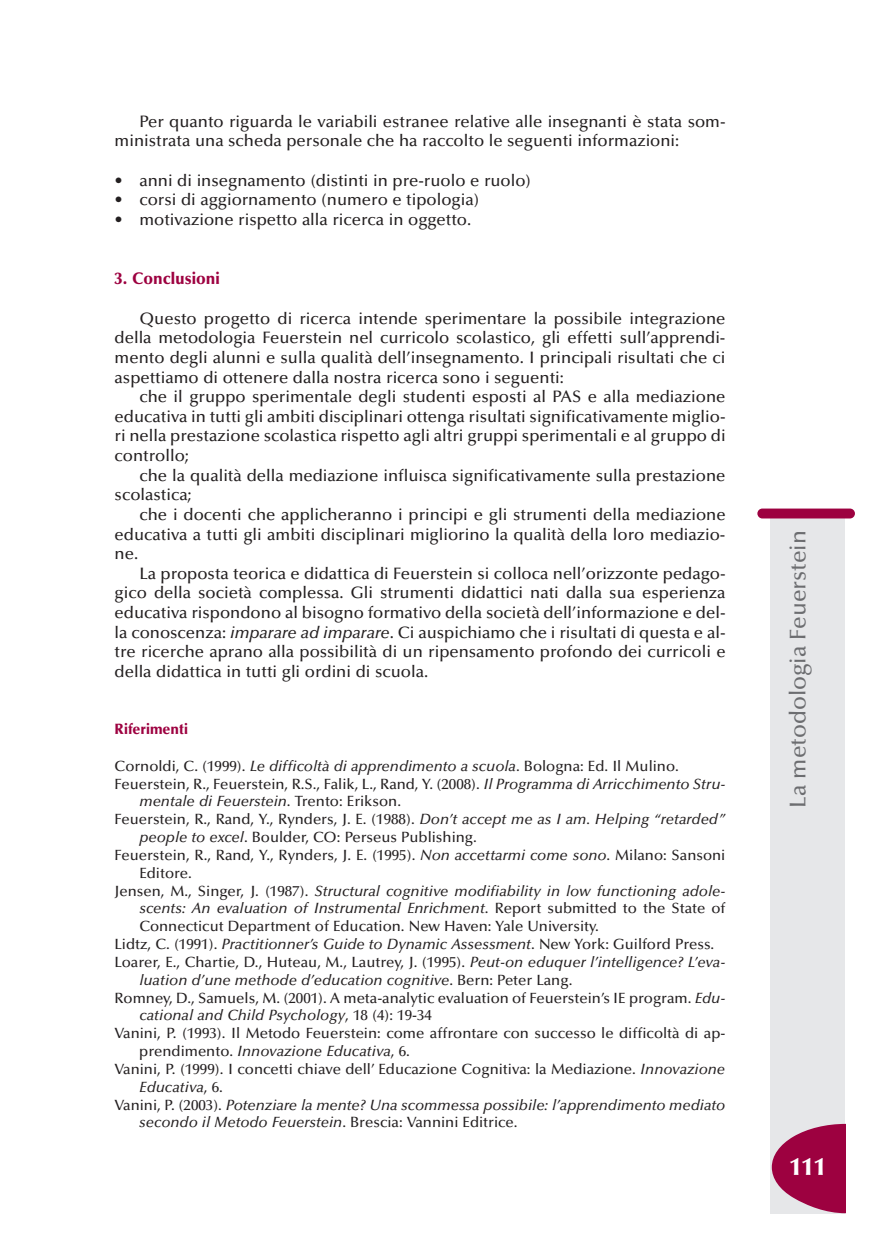
<style>
.page{position:relative;width:869px;height:1241px;background:#fff}
.page>*{position:absolute;margin:0;border:0;box-sizing:border-box;transform-origin:0 0}
.t1{font:900 24.5px "Optima";color:#fff}
.t2{font:500 22.75px "Optima";color:#6c6d70}
.t3{font:500 16.62px/19.6px "Optima";color:#231f20;text-align:justify}
.t4{font:900 16.62px "Optima";color:#9d0140;scale:.95 1}
.t5{font:500 14.88px "Optima";color:#231f20}
.t6{font:italic 500 14.88px "Optima";color:#231f20}
.t7{font:900 14.88px "Optima";color:#9d0140;scale:.95 1}
.s1{font-style:italic}
.s2{font-style:normal}
</style>
<div class="page">
<div style="left:770px;top:516px;width:74px;height:697px;background:#e6e7e9"></div>
<div style="left:757px;top:508px;width:97px;height:10px;background:#9d0140;border-radius:5px"></div>
<svg style="left:771px;top:1123px;width:74px;height:89px"></svg>
<p class="t3" style="left:115px;top:113px;width:612px;text-indent:25px">Per quanto riguarda le variabili estranee relative alle insegnanti è stata som&shy;ministrata una scheda personale che ha raccolto le seguenti informazioni:</p>
<p class="t3" style="left:115px;top:172px;width:418px">• anni di insegnamento (distinti in pre-ruolo e ruolo)</p>
<p class="t3" style="left:115px;top:191px;width:366px">• corsi di aggiornamento (numero e tipologia)</p>
<p class="t3" style="left:115px;top:211px;width:358px">• motivazione rispetto alla ricerca in oggetto.</p>
<p class="t4" style="left:115px;top:271px;width:112px">3. Conclusioni</p>
<p class="t3" style="left:115px;top:310px;width:612px;text-indent:25px">Questo progetto di ricerca intende sperimentare la possibile integrazione della metodologia Feuerstein nel curricolo scolastico, gli effetti sull’apprendi&shy;mento degli alunni e sulla qualità dell’insegnamento. I principali risultati che ci aspettiamo di ottenere dalla nostra ricerca sono i seguenti:</p>
<p class="t3" style="left:115px;top:388px;width:612px;text-indent:25px">che il gruppo sperimentale degli studenti esposti al PAS e alla mediazione educativa in tutti gli ambiti disciplinari ottenga risultati significativamente miglio&shy;ri nella prestazione scolastica rispetto agli altri gruppi sperimentali e al gruppo di controllo;</p>
<p class="t3" style="left:115px;top:467px;width:612px;text-indent:25px">che la qualità della mediazione influisca significativamente sulla prestazione scolastica;</p>
<p class="t3" style="left:115px;top:506px;width:612px;text-indent:25px">che i docenti che applicheranno i principi e gli strumenti della mediazione educativa a tutti gli ambiti disciplinari migliorino la qualità della loro mediazio&shy;ne.</p>
<p class="t3" style="left:115px;top:565px;width:612px;text-indent:25px">La proposta teorica e didattica di Feuerstein si colloca nell’orizzonte pedago&shy;gico della società complessa. Gli strumenti didattici nati dalla sua esperienza educativa rispondono al bisogno formativo della società dell’informazione e del&shy;la conoscenza: <span class="s1">imparare ad imparare</span>. Ci auspichiamo che i risultati di questa e al&shy;tre ricerche aprano alla possibilità di un ripensamento profondo dei curricoli e della didattica in tutti gli ordini di scuola.</p>
<p class="t7" style="left:115px;top:723px;width:79px">Riferimenti</p>
<p class="t5" style="left:115px;top:759px;width:565px">Cornoldi, C. (1999). <span class="s1">Le difficoltà di apprendimento a scuola</span>. Bologna: Ed. Il Mulino.</p>
<p class="t5" style="left:115px;top:777px;width:612px">Feuerstein, R., Feuerstein, R.S., Falik, L., Rand, Y. (2008). <span class="s1">Il Programma di Arricchimento Stru-</span></p>
<p class="t6" style="left:139px;top:795px;width:263px">mentale di Feuerstein<span class="s2">. Trento: Erikson.</span></p>
<p class="t5" style="left:115px;top:813px;width:612px">Feuerstein, R., Rand, Y., Rynders, J. E. (1988). <span class="s1">Don’t accept me as I am. Helping “retarded”</span></p>
<p class="t5" style="left:139px;top:831px;width:339px"><span class="s1">people to excel</span>. Boulder, CO: Perseus Publishing.</p>
<p class="t5" style="left:114px;top:849px;width:612px">Feuerstein, R., Rand, Y., Rynders, J. E. (1995). <span class="s1">Non accettarmi come sono</span>. Milano: Sansoni</p>
<p class="t5" style="left:139px;top:866px;width:54px">Editore.</p>
<p class="t6" style="left:114px;top:884px;width:612px"><span class="s2">Jensen, M., Singer, J. (1987).</span> Structural cognitive modifiability in low functioning adole-</p>
<p class="t6" style="left:139px;top:902px;width:587px">scents: An evaluation of Instrumental Enrichment<span class="s2">. Report submitted to the State of</span></p>
<p class="t5" style="left:139px;top:920px;width:460px">Connecticut Department of Education. New Haven: Yale University.</p>
<p class="t6" style="left:114px;top:938px;width:601px"><span class="s2">Lidtz, C. (1991).</span> Practitionner’s Guide to Dynamic Assessment<span class="s2">. New York: Guilford Press.</span></p>
<p class="t5" style="left:114px;top:955px;width:612px">Loarer, E., Chartie, D., Huteau, M., Lautrey, J. (1995). <span class="s1">Peut-on eduquer l’intelligence? L’eva-</span></p>
<p class="t6" style="left:139px;top:973px;width:434px">luation d’une methode d’education cognitive<span class="s2">. Bern: Peter Lang.</span></p>
<p class="t5" style="left:114px;top:991px;width:612px">Romney, D., Samuels, M. (2001). A meta-analytic evaluation of Feuerstein’s IE program. <span class="s1">Edu-</span></p>
<p class="t6" style="left:139px;top:1009px;width:294px">cational and Child Psychology<span class="s2">, 18 (4): 19-34</span></p>
<p class="t5" style="left:114px;top:1027px;width:612px">Vanini, P. (1993). Il Metodo Feuerstein: come affrontare con successo le difficoltà di ap-</p>
<p class="t6" style="left:139px;top:1045px;width:272px"><span class="s2">prendimento.</span> Innovazione Educativa<span class="s2">, 6.</span></p>
<p class="t5" style="left:114px;top:1062px;width:612px">Vanini, P. (1999). I concetti chiave dell’ Educazione Cognitiva: la Mediazione. <span class="s1">Innovazione</span></p>
<p class="t6" style="left:139px;top:1080px;width:85px">Educativa<span class="s2">, 6.</span></p>
<p class="t6" style="left:114px;top:1098px;width:612px"><span class="s2">Vanini, P. (2003).</span> Potenziare la mente? Una scommessa possibile: l’apprendimento mediato</p>
<p class="t6" style="left:139px;top:1116px;width:380px">secondo il Metodo Feuerstein<span class="s2">. Brescia: Vannini Editrice.</span></p>
<h2 class="t2" style="left:788px;top:807px;width:279px;rotate:-90deg">La metodologia Feuerstein</h2>
<h1 class="t1" style="left:789px;top:1156px;width:38px">111</h1>
</div>
